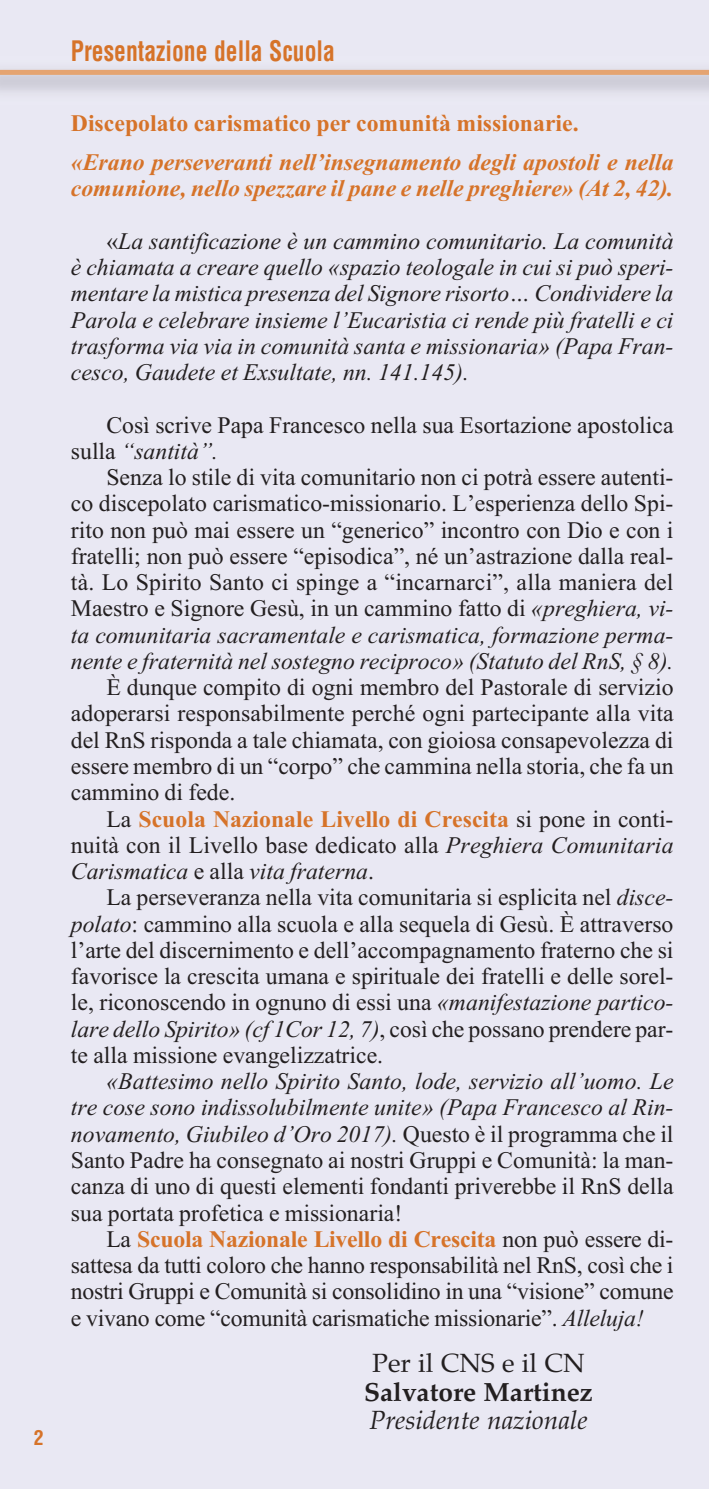
<style>
.page{position:relative;width:709px;height:1489px;background:#fff}
.page>*{position:absolute;margin:0;border:0;box-sizing:border-box;transform-origin:0 0}
.t1{font:700 condensed 27.5px "Helvetica";color:#d67329;scale:.86 1}
.t2{font:italic 26.25px "Palatino";color:#231f20}
.t3{font:700 26.25px "Palatino";color:#231f20}
.t4{font:26.25px "Palatino";color:#231f20}
.t5{font:23.75px/26.2px "Times New Roman";color:#231f20;text-align:justify}
.t6{font:italic 23.75px/26.2px "Times New Roman";color:#231f20;text-align:justify}
.t7{font:italic 700 23.75px/26.2px "Times New Roman";color:#d67329}
.t8{font:700 23.75px "Times New Roman";color:#d67329}
.t9{font:700 condensed 20px "Helvetica";color:#d67329}
.s1{font-style:normal}
.s2{font-style:italic}
.s3{font-weight:700;color:#d67329}
</style>
<div class="page">
<div style="left:0;top:0;width:709px;height:1488px;background:#e9e8f3"></div>
<div style="left:0;top:70px;width:709px;height:5px;background:#e5a471"></div>
<p class="t9" style="left:34px;top:1426px;width:11px">2</p>
<p class="t1" style="left:71px;top:35px;width:308px">Presentazione della Scuola</p>
<p class="t8" style="left:71px;top:109px;width:509px">Discepolato carismatico per comunità missionarie.</p>
<p class="t7" style="left:71px;top:149px;width:604px">«Erano perseveranti nell’insegnamento degli apostoli e nella comunione, nello spezzare il pane e nelle preghiere» (At 2, 42).</p>
<p class="t6" style="left:71px;top:227px;width:604px;text-indent:35px"><span class="s1">«</span>La santificazione è un cammino comunitario. La comunità è chiamata a creare quello «spazio teologale in cui si può speri&shy;mentare la mistica presenza del Signore risorto… Condividere la Parola e celebrare insieme l’Eucaristia ci rende più fratelli e ci trasforma via via in comunità santa e missionaria» (Papa Fran&shy;cesco, Gaudete et Exsultate, nn. 141.145).</p>
<p class="t5" style="left:71px;top:411px;width:604px;text-indent:35px">Così scrive Papa Francesco nella sua Esortazione apostolica sulla <span class="s2">“santità”.</span></p>
<p class="t5" style="left:71px;top:464px;width:604px;text-indent:35px">Senza lo stile di vita comunitario non ci potrà essere autenti&shy;co discepolato carismatico-missionario. L’esperienza dello Spi&shy;rito non può mai essere un “generico” incontro con Dio e con i fratelli; non può essere “episodica”, né un’astrazione dalla real&shy;tà. Lo Spirito Santo ci spinge a “incarnarci”, alla maniera del Maestro e Signore Gesù, in un cammino fatto di <span class="s2">«preghiera, vi&shy;ta comunitaria sacramentale e carismatica, formazione perma&shy;nente e fraternità nel sostegno reciproco» (Statuto del RnS, § 8).</span></p>
<p class="t5" style="left:71px;top:674px;width:604px;text-indent:35px">È dunque compito di ogni membro del Pastorale di servizio adoperarsi responsabilmente perché ogni partecipante alla vita del RnS risponda a tale chiamata, con gioiosa consapevolezza di essere membro di un “corpo” che cammina nella storia, che fa un cammino di fede.</p>
<p class="t5" style="left:71px;top:805px;width:604px;text-indent:35px">La <span class="s3">Scuola Nazionale Livello di Crescita</span> si pone in conti&shy;nuità con il Livello base dedicato alla <span class="s2">Preghiera Comunitaria Carismatica</span> e alla <span class="s2">vita fraterna</span>.</p>
<p class="t5" style="left:71px;top:884px;width:604px;text-indent:35px">La perseveranza nella vita comunitaria si esplicita nel <span class="s2">disce&shy;polato</span>: cammino alla scuola e alla sequela di Gesù. È attraverso l’arte del discernimento e dell’accompagnamento fraterno che si favorisce la crescita umana e spirituale dei fratelli e delle sorel&shy;le, riconoscendo in ognuno di essi una <span class="s2">«manifestazione partico&shy;lare dello Spirito» (cf 1Cor 12, 7)</span>, così che possano prendere par&shy;te alla missione evangelizzatrice.</p>
<p class="t5" style="left:71px;top:1067px;width:604px;text-indent:35px"><span class="s2">«Battesimo nello Spirito Santo, lode, servizio all’uomo. Le tre cose sono indissolubilmente unite» (Papa Francesco al Rin&shy;novamento, Giubileo d’Oro 2017).</span> Questo è il programma che il Santo Padre ha consegnato ai nostri Gruppi e Comunità: la man&shy;canza di uno di questi elementi fondanti priverebbe il RnS della sua portata profetica e missionaria!</p>
<p class="t5" style="left:71px;top:1225px;width:604px;text-indent:35px">La <span class="s3">Scuola Nazionale Livello di Crescita</span> non può essere di&shy;sattesa da tutti coloro che hanno responsabilità nel RnS, così che i nostri Gruppi e Comunità si consolidino in una “visione” comune e vivano come “comunità carismatiche missionarie”. <span class="s2">Alleluja!</span></p>
<p class="t4" style="left:372px;top:1347px;width:214px">Per il CNS e il CN</p>
<p class="t3" style="left:364px;top:1375px;width:230px">Salvatore Martinez</p>
<p class="t2" style="left:369px;top:1404px;width:220px">Presidente nazionale</p>
</div>
